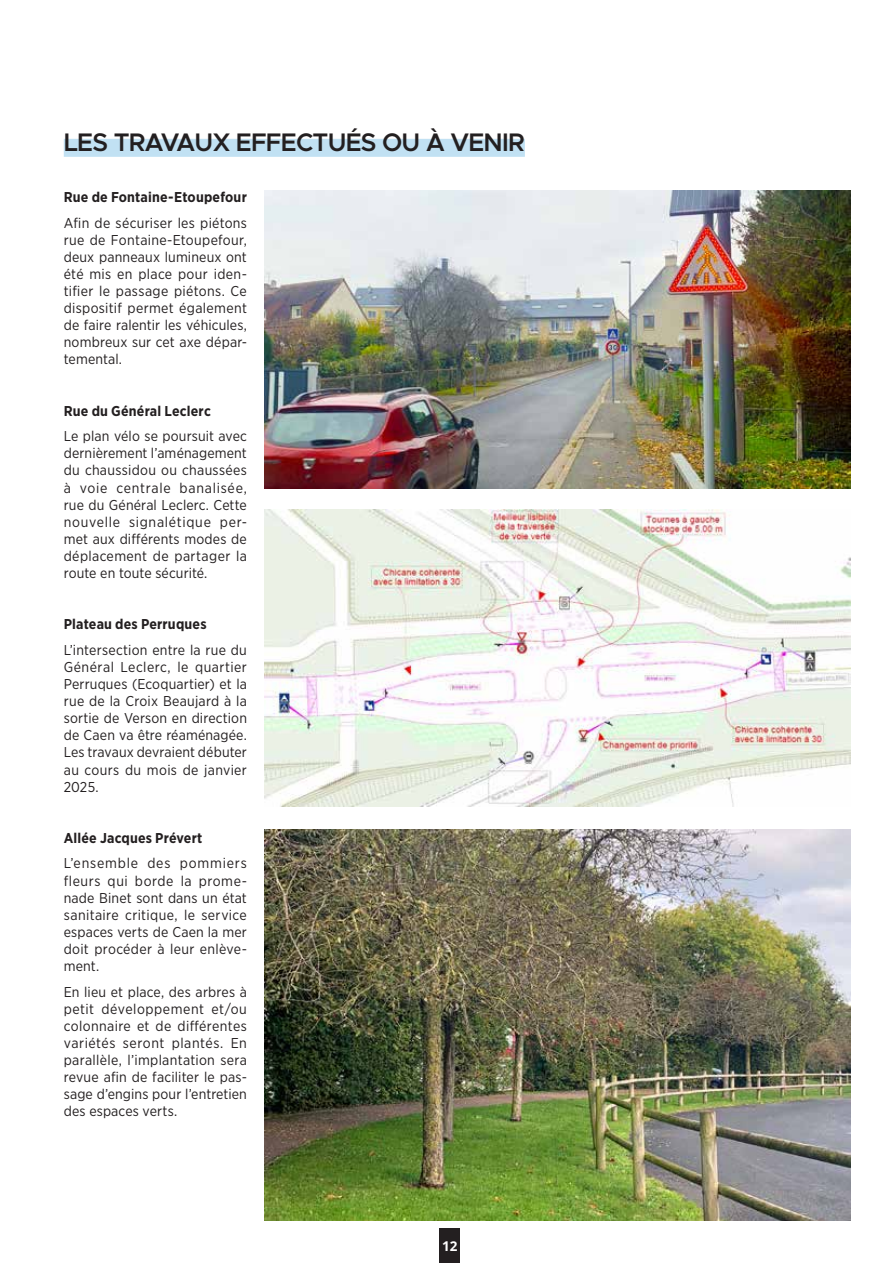
<style>
.page{position:relative;width:893px;height:1263px;background:#fff}
.page>*{position:absolute;margin:0;border:0;box-sizing:border-box;transform-origin:0 0}
.t1{font:600 25.5px "Metropolis";letter-spacing:-.03em;color:#231f20}
.t2{font:14.25px/17.1px "Gotham Narrow";letter-spacing:.01em;color:#231f20;text-align:justify}
.t3{font:700 14.25px "Gotham Narrow";letter-spacing:.015em;color:#231f20}
.t4{font:700 13.5px "Open Sans";color:#fff}
</style>
<div class="page">
<div style="left:64px;top:139px;width:461px;height:18px;background:#c1e1f3"></div>
<img style="left:265px;top:191px;width:585px;height:297px">
<img style="left:265px;top:829px;width:585px;height:391px">
<img style="left:265px;top:509px;width:585px;height:298px">
<div style="left:440px;top:1229px;width:20px;height:34px;background:#231f20"></div>
<h1 class="t1" style="left:64px;top:126px;width:463px">LES TRAVAUX EFFECTUÉS OU À VENIR</h1>
<p class="t3" style="left:64px;top:188px;width:185px">Rue de Fontaine-Etoupefour</p>
<p class="t2" style="left:64px;top:214px;width:185px">Afin de sécuriser les piétons rue de Fontaine-Etoupefour, deux panneaux lumineux ont été mis en place pour iden&shy;tifier le passage piétons. Ce dispositif permet également de faire ralentir les véhicules, nombreux sur cet axe dépar&shy;temental.</p>
<p class="t3" style="left:64px;top:401px;width:149px">Rue du Général Leclerc</p>
<p class="t2" style="left:64px;top:427px;width:185px">Le plan vélo se poursuit avec dernièrement l’aménagement du chaussidou ou chaussées à voie centrale banalisée, rue du Général Leclerc. Cette nouvelle signalétique per&shy;met aux différents modes de déplacement de partager la route en toute sécurité.</p>
<p class="t3" style="left:64px;top:615px;width:144px">Plateau des Perruques</p>
<p class="t2" style="left:64px;top:641px;width:185px">L’intersection entre la rue du Général Leclerc, le quartier Perruques (Ecoquartier) et la rue de la Croix Beaujard à la sortie de Verson en direction de Caen va être réaménagée.<br>Les travaux devraient débuter au cours du mois de janvier 2025.</p>
<p class="t3" style="left:64px;top:829px;width:140px">Allée Jacques Prévert</p>
<p class="t2" style="left:64px;top:855px;width:185px">L’ensemble des pommiers fleurs qui borde la prome&shy;nade Binet sont dans un état sanitaire critique, le service espaces verts de Caen la mer doit procéder à leur enlève&shy;ment.</p>
<p class="t2" style="left:64px;top:983px;width:185px">En lieu et place, des arbres à petit développement et/ou colonnaire et de différentes variétés seront plantés. En parallèle, l’implantation sera revue afin de faciliter le pas&shy;sage d’engins pour l’entretien des espaces verts.</p>
<p class="t4" style="left:442px;top:1237px;width:17px">12</p>
</div>
